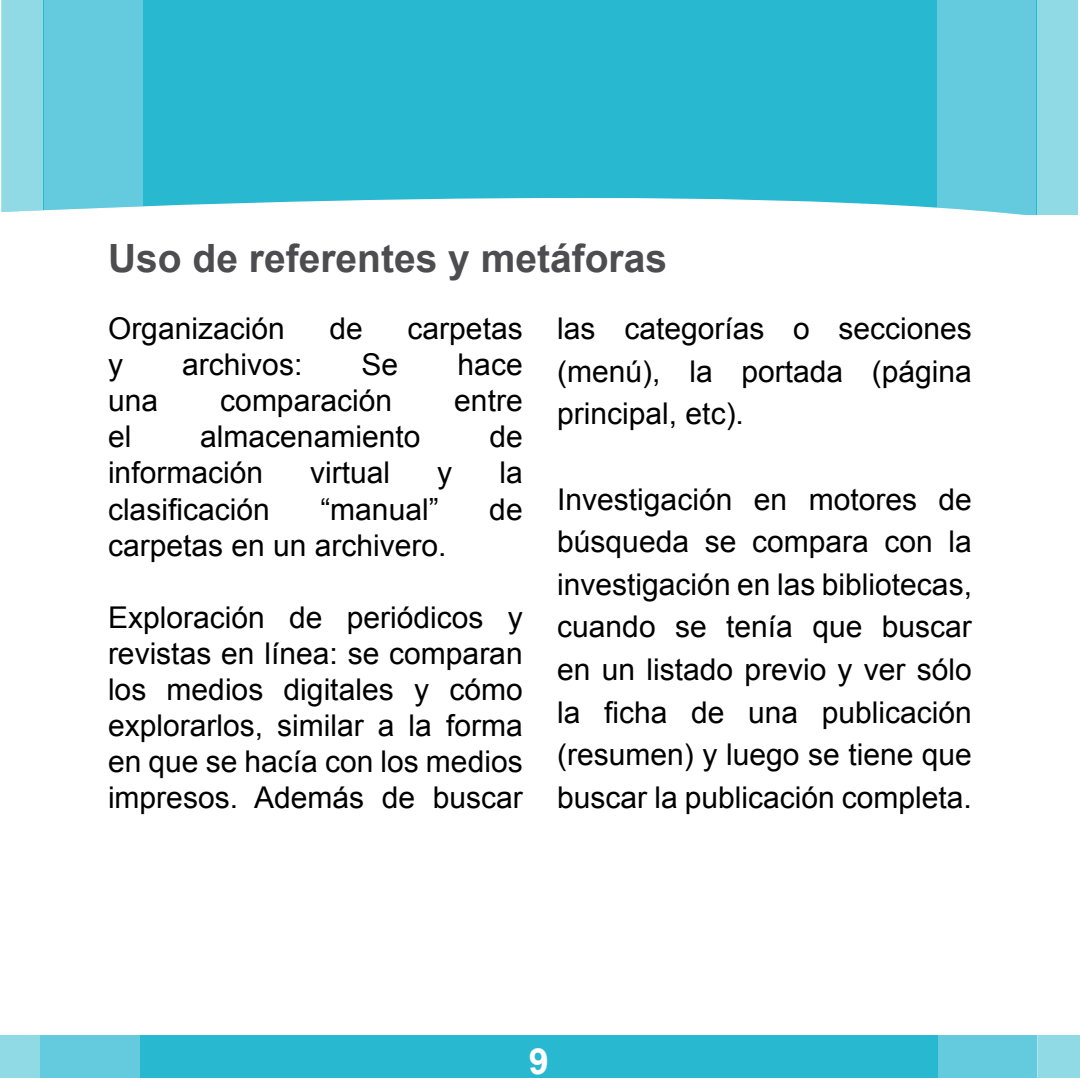
<style>
.page{position:relative;width:1080px;height:1080px;background:#fff}
.page>*{position:absolute;margin:0;border:0;box-sizing:border-box;transform-origin:0 0}
.t1{font:700 39px "Arial";color:#4d4d4f}
.t2{font:700 36px "Arial";color:#fff}
.t3{font:30px/42.6px "Arial";color:#000;text-align:justify}
</style>
<div class="page">
<div style="left:43px;top:0;width:994px;height:215px;background:#28b8d0"></div>
<div style="left:1037px;top:0;width:41px;height:215px;background:#90dae6"></div>
<div style="left:938px;top:0;width:98px;height:215px;background:#63cbdd"></div>
<div style="left:2px;top:0;width:41px;height:214px;background:#90dae6"></div>
<div style="left:44px;top:0;width:98px;height:214px;background:#63cbdd"></div>
<div style="left:0;top:1035px;width:1080px;height:43px;background:#28b8d0"></div>
<div style="left:0;top:1035px;width:40px;height:43px;background:#90dae6"></div>
<div style="left:40px;top:1035px;width:99px;height:43px;background:#63cbdd"></div>
<div style="left:1038px;top:1035px;width:42px;height:43px;background:#90dae6"></div>
<div style="left:938px;top:1035px;width:100px;height:43px;background:#63cbdd"></div>
<h1 class="t1" style="left:108px;top:237px;width:561px">Uso de referentes y metáforas</h1>
<p class="t3" style="left:108px;top:308px;width:178px">Organización</p>
<p class="t3" style="left:330px;top:308px;width:35px">de</p>
<p class="t3" style="left:408px;top:308px;width:117px">carpetas</p>
<p class="t3" style="left:108px;top:344px;width:16px">y</p>
<p class="t3" style="left:182px;top:344px;width:122px">archivos:</p>
<p class="t3" style="left:362px;top:344px;width:38px">Se</p>
<p class="t3" style="left:458px;top:344px;width:67px">hace</p>
<p class="t3" style="left:108px;top:380px;width:52px">una</p>
<p class="t3" style="left:220px;top:380px;width:173px">comparación</p>
<p class="t3" style="left:454px;top:380px;width:70px">entre</p>
<p class="t3" style="left:108px;top:416px;width:25px">el</p>
<p class="t3" style="left:200px;top:416px;width:222px">almacenamiento</p>
<p class="t3" style="left:489px;top:416px;width:35px">de</p>
<p class="t3" style="left:108px;top:452px;width:157px">información</p>
<p class="t3" style="left:310px;top:452px;width:82px">virtual</p>
<p class="t3" style="left:437px;top:452px;width:16px">y</p>
<p class="t3" style="left:499px;top:452px;width:25px">la</p>
<p class="t3" style="left:108px;top:488px;width:163px">clasificación</p>
<p class="t3" style="left:320px;top:488px;width:120px">“manual”</p>
<p class="t3" style="left:489px;top:488px;width:35px">de</p>
<p class="t3" style="left:108px;top:524px;width:340px">carpetas en un archivero.</p>
<p class="t3" style="left:557px;top:307px;width:416px">las categorías o secciones (menú), la portada (página principal, etc).</p>
<p class="t3" style="left:557px;top:478px;width:416px">Investigación en motores de búsqueda se compara con la investigación en las bibliotecas, cuando se tenía que buscar en un listado previo y ver sólo la ficha de una publicación (resumen) y luego se tiene que buscar la publicación completa.</p>
<p class="t3" style="left:108px;top:599px;width:416px;line-height:36px">Exploración de periódicos y revistas en línea: se comparan los medios digitales y cómo explorarlos, similar a la forma en que se hacía con los medios impresos. Además de buscar</p>
<p class="t2" style="left:529px;top:1041px;width:22px">9</p>
</div>
